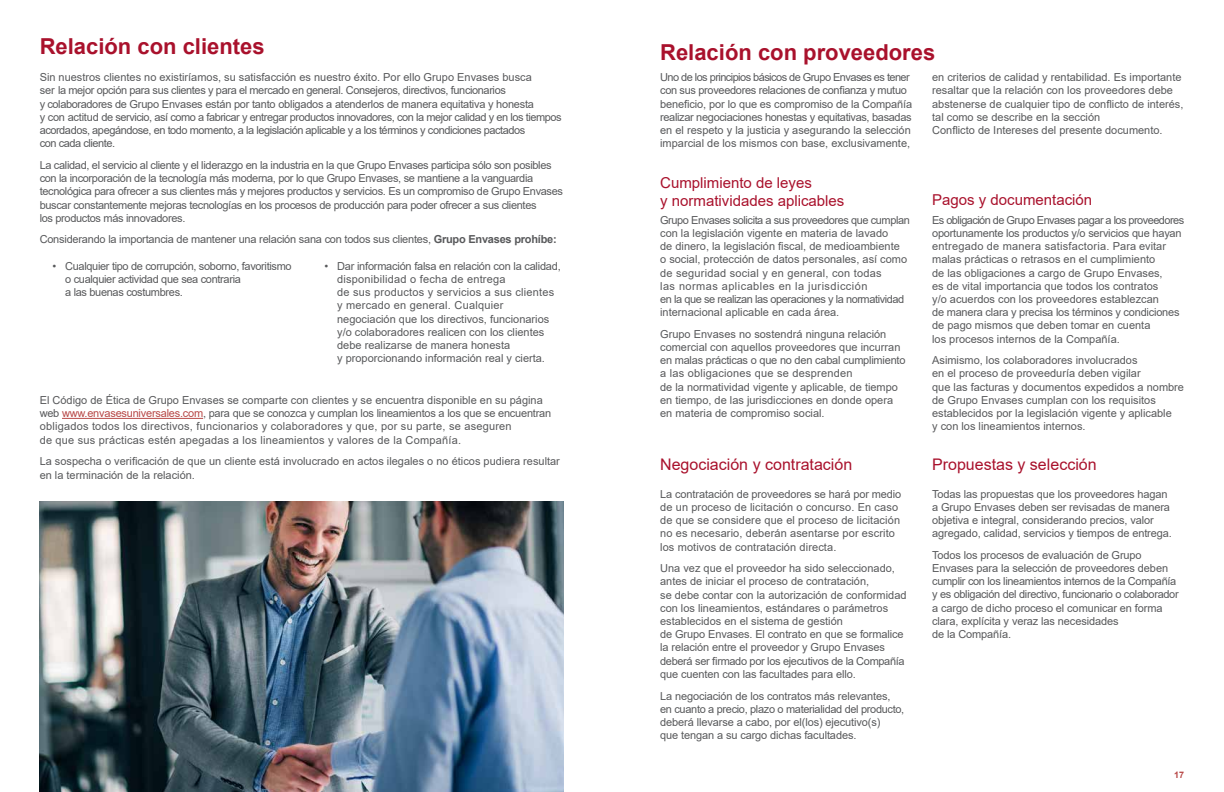
<style>
.page{position:relative;width:1224px;height:792px;background:#fff}
.page>*{position:absolute;margin:0;border:0;box-sizing:border-box;transform-origin:0 0}
.t1{font:700 22px "Arial";color:#a9112c}
.t2{font:16px "Arial";color:#a9112c}
.t3{font:15px/18px "Arial";color:#a9112c}
.t4{font:11px/13.2px "Arial";letter-spacing:-.01em;color:#58595b}
.t5{font:11px/13.2px "Arial";letter-spacing:-.03em;color:#58595b}
.t6{font:11px/13.2px "Arial";letter-spacing:-.035em;color:#58595b}
.t7{font:11px/13.2px "Arial";letter-spacing:.01em;color:#58595b}
.t8{font:700 9px "Arial";color:#b74746}
.s1{font-weight:700}
.s2{color:#b74746}
</style>
<div class="page">
<img style="left:40px;top:501px;width:524px;height:291px">
<hr style="left:62px;top:418px;width:141px;height:1px;background:#b74746">
<h1 class="t1" style="left:40px;top:30px;width:226px">Relación con clientes</h1>
<h1 class="t1" style="left:660px;top:36px;width:277px">Relación con proveedores</h1>
<p class="t6" style="left:40px;top:71px;width:524px">Sin nuestros clientes no existiríamos, su satisfacción es nuestro éxito. Por ello Grupo Envases busca<br>ser la mejor opción para sus clientes y para el mercado en general. Consejeros, directivos, funcionarios<br>y colaboradores de Grupo Envases están por tanto obligados a atenderlos de manera equitativa y honesta<br>y con actitud de servicio, así como a fabricar y entregar productos innovadores, con la mejor calidad y en los tiempos acordados, apegándose, en todo momento, a la legislación aplicable y a los términos y condiciones pactados<br>con cada cliente.</p>
<p class="t5" style="left:40px;top:158px;width:525px">La calidad, el servicio al cliente y el liderazgo en la industria en la que Grupo Envases participa sólo son posibles con la incorporación de la tecnología más moderna, por lo que Grupo Envases, se mantiene a la vanguardia tecnológica para ofrecer a sus clientes más y mejores productos y servicios. Es un compromiso de Grupo Envases buscar constantemente mejoras tecnologías en los procesos de producción para poder ofrecer a sus clientes<br>los productos más innovadores.</p>
<p class="t4" style="left:40px;top:233px;width:519px">Considerando la importancia de mantener una relación sana con todos sus clientes, <span class="s1">Grupo Envases prohíbe:</span></p>
<p class="t5" style="left:660px;top:71px;width:254px">Uno de los principios básicos de Grupo Envases es tener con sus proveedores relaciones de confianza y mutuo beneficio, por lo que es compromiso de la Compañía realizar negociaciones honestas y equitativas, basadas en el respeto y la justicia y asegurando la selección imparcial de los mismos con base, exclusivamente,</p>
<p class="t4" style="left:932px;top:71px;width:253px">en criterios de calidad y rentabilidad. Es importante resaltar que la relación con los proveedores debe abstenerse de cualquier tipo de conflicto de interés, tal como se describe en la sección<br>Conflicto de Intereses del presente documento.</p>
<h3 class="t3" style="left:660px;top:173px;width:186px">Cumplimiento de leyes<br>y normatividades aplicables</h3>
<p class="t4" style="left:660px;top:213px;width:251px">Grupo Envases solicita a sus proveedores que cumplan con la legislación vigente en materia de lavado<br>de dinero, la legislación fiscal, de medioambiente<br>o social, protección de datos personales, así como de seguridad social y en general, con todas<br>las normas aplicables en la jurisdicción<br>en la que se realizan las operaciones y la normatividad internacional aplicable en cada área.</p>
<p class="t4" style="left:660px;top:327px;width:247px">Grupo Envases no sostendrá ninguna relación comercial con aquellos proveedores que incurran en malas prácticas o que no den cabal cumplimiento a las obligaciones que se desprenden<br>de la normatividad vigente y aplicable, de tiempo en tiempo, de las jurisdicciones en donde opera en materia de compromiso social.</p>
<h3 class="t3" style="left:932px;top:190px;width:162px">Pagos y documentación</h3>
<p class="t4" style="left:932px;top:213px;width:254px">Es obligación de Grupo Envases pagar a los proveedores oportunamente los productos y/o servicios que hayan entregado de manera satisfactoria. Para evitar malas prácticas o retrasos en el cumplimiento<br>de las obligaciones a cargo de Grupo Envases,<br>es de vital importancia que todos los contratos<br>y/o acuerdos con los proveedores establezcan<br>de manera clara y precisa los términos y condiciones de pago mismos que deben tomar en cuenta<br>los procesos internos de la Compañía.</p>
<p class="t4" style="left:932px;top:354px;width:253px">Asimismo, los colaboradores involucrados<br>en el proceso de proveeduría deben vigilar<br>que las facturas y documentos expedidos a nombre de Grupo Envases cumplan con los requisitos establecidos por la legislación vigente y aplicable<br>y con los lineamientos internos.</p>
<p class="t5" style="left:65px;top:259px;width:228px;text-indent:-13px">• Cualquier tipo de corrupción, soborno, favoritismo o cualquier actividad que sea contraria<br>a las buenas costumbres.</p>
<p class="t4" style="left:337px;top:259px;width:225px;text-indent:-13px">• Dar información falsa en relación con la calidad, disponibilidad o fecha de entrega<br>de sus productos y servicios a sus clientes y mercado en general. Cualquier negociación que los directivos, funcionarios y/o colaboradores realicen con los clientes debe realizarse de manera honesta<br>y proporcionando información real y cierta.</p>
<p class="t4" style="left:40px;top:393px;width:513px">El Código de Ética de Grupo Envases se comparte con clientes y se encuentra disponible en su página web <span class="s2">www.envasesuniversales.com</span>, para que se conozca y cumplan los lineamientos a los que se encuentran obligados todos los directivos, funcionarios y colaboradores y que, por su parte, se aseguren<br>de que sus prácticas estén apegadas a los lineamientos y valores de la Compañía.</p>
<p class="t4" style="left:40px;top:455px;width:522px">La sospecha o verificación de que un cliente está involucrado en actos ilegales o no éticos pudiera resultar en la terminación de la relación.</p>
<h2 class="t2" style="left:660px;top:453px;width:194px">Negociación y contratación</h2>
<h2 class="t2" style="left:932px;top:453px;width:166px">Propuestas y selección</h2>
<p class="t4" style="left:932px;top:487px;width:241px">Todas las propuestas que los proveedores hagan a Grupo Envases deben ser revisadas de manera objetiva e integral, considerando precios, valor agregado, calidad, servicios y tiempos de entrega.</p>
<p class="t4" style="left:932px;top:548px;width:248px">Todos los procesos de evaluación de Grupo Envases para la selección de proveedores deben cumplir con los lineamientos internos de la Compañía y es obligación del directivo, funcionario o colaborador a cargo de dicho proceso el comunicar en forma clara, explícita y veraz las necesidades<br>de la Compañía.</p>
<p class="t7" style="left:660px;top:487px;width:243px">La contratación de proveedores se hará por medio de un proceso de licitación o concurso. En caso de que se considere que el proceso de licitación no es necesario, deberán asentarse por escrito los motivos de contratación directa.</p>
<p class="t4" style="left:660px;top:562px;width:248px">Una vez que el proveedor ha sido seleccionado, antes de iniciar el proceso de contratación,<br>se debe contar con la autorización de conformidad con los lineamientos, estándares o parámetros establecidos en el sistema de gestión<br>de Grupo Envases. El contrato en que se formalice la relación entre el proveedor y Grupo Envases deberá ser firmado por los ejecutivos de la Compañía que cuenten con las facultades para ello.</p>
<p class="t4" style="left:660px;top:689px;width:246px">La negociación de los contratos más relevantes, en cuanto a precio, plazo o materialidad del producto, deberá llevarse a cabo, por el(los) ejecutivo(s)<br>que tengan a su cargo dichas facultades.</p>
<p class="t8" style="left:1174px;top:769px;width:12px">17</p>
</div>
